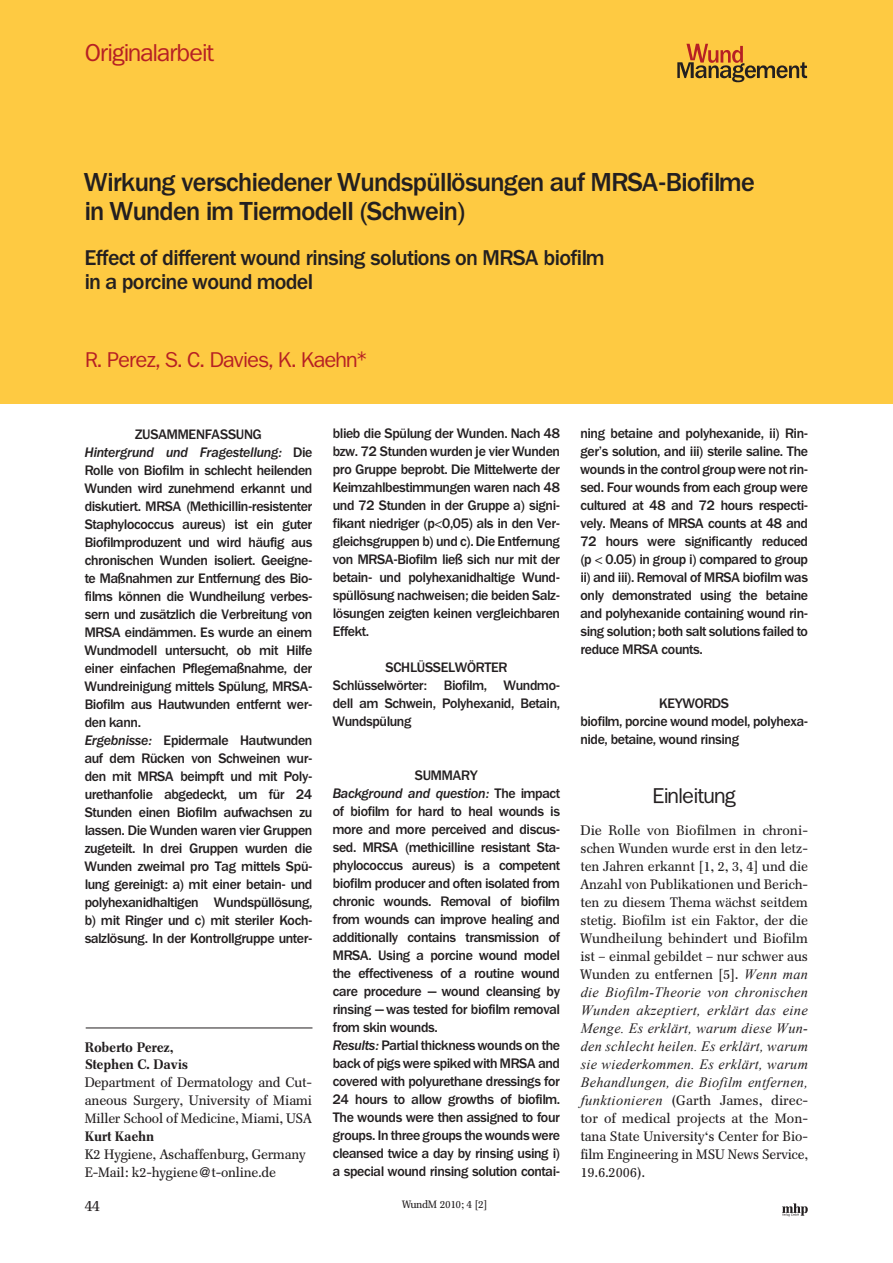
<style>
.page{position:relative;width:893px;height:1263px;background:#fff}
.page>*{position:absolute;margin:0;border:0;box-sizing:border-box;transform-origin:0 0}
.t1{font:25.5px/28.5px "Fra Med";letter-spacing:.01em;color:#231f20}
.t2{font:24px "Fra Boo Reg";letter-spacing:.01em;color:#b62024}
.t3{font:21px/24px "Fra Med";letter-spacing:.01em;color:#231f20}
.t4{font:21px "Fra Boo Reg";letter-spacing:.01em;color:#b62024}
.t5{font:21px "Fra Boo Reg";letter-spacing:.01em;color:#231f20}
.t6{font:15px "Fra Ant Reg";color:#231f20}
.t7{font:italic 14.25px/18px "Times New Roman";letter-spacing:.02em;color:#231f20;text-align:justify}
.t8{font:13.5px/18px "Fra Med";letter-spacing:.01em;color:#231f20}
.t9{font:13.5px/18px "Fra Ant Reg";letter-spacing:.015em;color:#231f20;text-align:justify}
.t10{font:13.5px "Fra Med Ita";letter-spacing:.01em;color:#231f20}
.t11{font:13.5px/17.2px "Fra Ant Med";letter-spacing:.01em;color:#231f20}
.t12{font:10.5px "Fra Ant Reg";color:#231f20}
.s1{font-family:"Fra Med"}
.s2{font-family:"Fra Med Ita"}
.s3{font-family:"Times New Roman";font-style:italic;font-size:14.25px}
</style>
<div class="page">
<div style="left:0;top:0;width:893px;height:404px;background:#feca42"></div>
<svg style="left:677px;top:44px;width:130px;height:38px"></svg>
<svg style="left:782px;top:1203px;width:26px;height:13px"></svg>
<hr style="left:86px;top:1027px;width:226px;height:1px;background:#231f20">
<h2 class="t2" style="left:86px;top:43px;width:130px">Originalarbeit</h2>
<h1 class="t1" style="left:85px;top:168px;width:671px">Wirkung verschiedener Wundspüllösungen auf MRSA-Biofilme in Wunden im Tiermodell (Schwein)</h1>
<h3 class="t3" style="left:85px;top:245px;width:521px">Effect of different wound rinsing solutions on MRSA biofilm in a porcine wound model</h3>
<h3 class="t4" style="left:86px;top:351px;width:283px">R. Perez, S. C. Davies, K. Kaehn*</h3>
<p class="t8" style="left:135px;top:425px;width:128px">ZUSAMMENFASSUNG</p>
<p class="t10" style="left:85px;top:447px;width:229px">Hintergrund und Fragestellung: <span class="s1">Die</span></p>
<p class="t8" style="left:85px;top:461px;width:229px">Rolle von Biofilm in schlecht heilenden Wunden wird zunehmend erkannt und diskutiert. MRSA (Methicillin-resistenter Staphylococcus aureus) ist ein guter Biofilmproduzent und wird häufig aus chronischen Wunden isoliert. Geeigne&shy;te Maßnahmen zur Entfernung des Bio&shy;films können die Wundheilung verbes&shy;sern und zusätzlich die Verbreitung von MRSA eindämmen. Es wurde an einem Wundmodell untersucht, ob mit Hilfe einer einfachen Pflegemaßnahme, der Wundreinigung mittels Spülung, MRSA-Biofilm aus Hautwunden entfernt wer&shy;den kann.<br><span class="s2">Ergebnisse:</span> Epidermale Hautwunden auf dem Rücken von Schweinen wur&shy;den mit MRSA beimpft und mit Poly&shy;urethanfolie abgedeckt, um für 24<br>Stunden einen Biofilm aufwachsen zu lassen. Die Wunden waren vier Gruppen zugeteilt. In drei Gruppen wurden die Wunden zweimal pro Tag mittels Spü&shy;lung gereinigt: a) mit einer betain- und polyhexanidhaltigen Wundspüllösung, b) mit Ringer und c) mit steriler Koch&shy;salzlösung. In der Kontrollgruppe unter-</p>
<p class="t11" style="left:85px;top:1040px;width:104px">Roberto Perez,<br>Stephen C. Davis</p>
<p class="t9" style="left:85px;top:1074px;width:229px">Department of Dermatology and Cut&shy;aneous Surgery, University of Miami Miller School of Medicine, Miami, USA</p>
<p class="t11" style="left:85px;top:1129px;width:71px">Kurt Kaehn</p>
<p class="t9" style="left:85px;top:1145px;width:222px">K2 Hygiene, Aschaffenburg, Germany<br>E-Mail: k2-hygiene@t-online.de</p>
<p class="t6" style="left:85px;top:1198px;width:17px">44</p>
<p class="t8" style="left:333px;top:425px;width:228px;text-align:justify">blieb die Spülung der Wunden. Nach 48 bzw. 72 Stunden wurden je vier Wunden pro Gruppe beprobt. Die Mittelwerte der Keimzahlbestimmungen waren nach 48 und 72 Stunden in der Gruppe a) signi&shy;fikant niedriger (p&lt;0,05) als in den Ver&shy;gleichsgruppen b) und c). Die Entfernung von MRSA-Biofilm ließ sich nur mit der betain- und polyhexanidhaltige Wund&shy;spüllösung nachweisen; die beiden Salz&shy;lösungen zeigten keinen vergleichbaren Effekt.</p>
<p class="t8" style="left:333px;top:659px;width:176px;text-indent:53px">SCHLÜSSELWÖRTER<br>Schlüsselwörter:</p>
<p class="t8" style="left:444px;top:677px;width:44px">Biofilm,</p>
<p class="t8" style="left:333px;top:677px;width:228px;text-align:justify;text-indent:171px">Wundmo&shy;dell am Schwein, Polyhexanid, Betain, Wundspülung</p>
<p class="t8" style="left:415px;top:767px;width:65px">SUMMARY</p>
<p class="t10" style="left:333px;top:789px;width:228px">Background and question: <span class="s1">The impact</span></p>
<p class="t8" style="left:333px;top:803px;width:229px">of biofilm for hard to heal wounds is more and more perceived and discus&shy;sed. MRSA (methicilline resistant Sta&shy;phylococcus aureus) is a competent biofilm producer and often isolated from chronic wounds. Removal of biofilm from wounds can improve healing and additionally contains transmission of MRSA. Using a porcine wound model the effectiveness of a routine wound care procedure – wound cleansing by rinsing – was tested for biofilm removal from skin wounds.<br><span class="s2">Results:</span> Partial thickness wounds on the back of pigs were spiked with MRSA and covered with polyurethane dressings for 24 hours to allow growths of biofilm.<br>The wounds were then assigned to four groups. In three groups the wounds were cleansed twice a day by rinsing using i) a special wound rinsing solution contai-</p>
<p class="t12" style="left:402px;top:1199px;width:87px">WundM 2010; 4 [2]</p>
<p class="t8" style="left:581px;top:425px;width:229px;text-align:justify">ning betaine and polyhexanide, ii) Rin&shy;ger’s solution, and iii) sterile saline. The wounds in the control group were not rin&shy;sed. Four wounds from each group were cultured at 48 and 72 hours respecti&shy;vely. Means of MRSA counts at 48 and 72 hours were significantly reduced (p &lt; 0.05) in group i) compared to group ii) and iii). Removal of MRSA biofilm was only demonstrated using the betaine and polyhexanide containing wound rin&shy;sing solution; both salt solutions failed to reduce MRSA counts.</p>
<p class="t8" style="left:581px;top:695px;width:229px;text-indent:79px">KEYWORDS<br>biofilm, porcine wound model, polyhexa&shy;nide, betaine, wound rinsing</p>
<h3 class="t5" style="left:653px;top:787px;width:84px">Einleitung</h3>
<p class="t9" style="left:581px;top:821px;width:229px">Die Rolle von Biofilmen in chroni&shy;schen Wunden wurde erst in den letz&shy;ten Jahren erkannt [1, 2, 3, 4] und die Anzahl von Publikationen und Berich&shy;ten zu diesem Thema wächst seitdem stetig. Biofilm ist ein Faktor, der die Wundheilung behindert und Biofilm ist – einmal gebildet – nur schwer aus Wunden zu entfernen [5]. <span class="s3">Wenn man</span></p>
<p class="t7" style="left:581px;top:982px;width:229px">die Biofilm-Theorie von chronischen Wunden akzeptiert, erklärt das eine Menge. Es erklärt, warum diese Wun&shy;den schlecht heilen. Es erklärt, warum sie wiederkommen. Es erklärt, warum Behandlungen, die Biofilm entfernen,</p>
<p class="t9" style="left:581px;top:1091px;width:229px"><span class="s3">funktionieren</span> (Garth James, direc&shy;tor of medical projects at the Mon&shy;tana State University‘s Center for Bio&shy;film Engineering in MSU News Service, 19.6.2006).</p>
</div>
